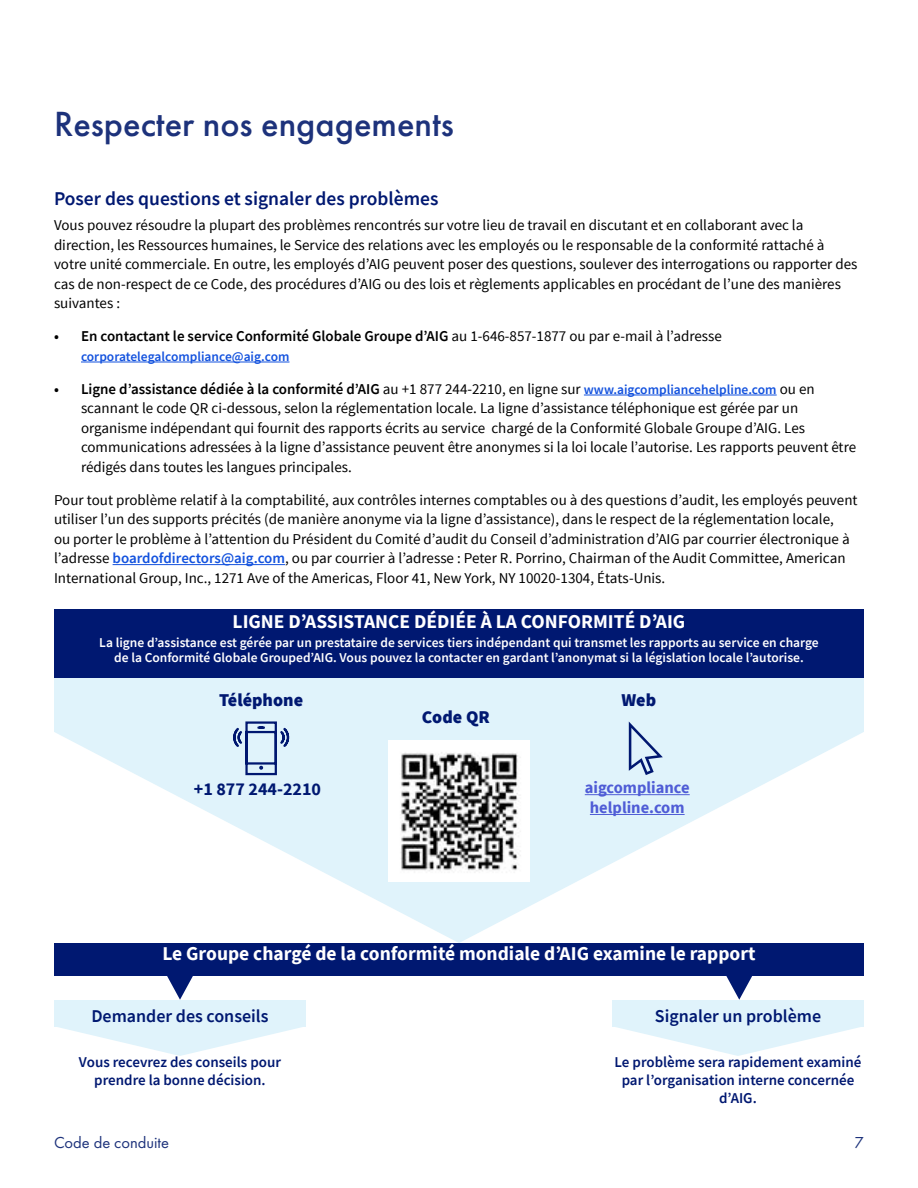
<style>
.page{position:relative;width:918px;height:1188px;background:#fff}
.page>*{position:absolute;margin:0;border:0;box-sizing:border-box;transform-origin:0 0}
.t1{font:500 36.3px "Futura PT";color:#1d327b}
.Compliance_box_subhe{font:700 19.5px "Source Sans Pro";color:#fff}
.Compliance_box_headl{font:700 19.5px "Source Sans Pro";color:#fff}
.H2_Body_Copy_Titles{font:600 19.5px "Source Sans Pro";color:#001871}
.Compliance_box_label{font:600 18px "Source Sans Pro";color:#001871}
.Compliance_box_label-2{font:900 18px "Source Sans Pro";color:#001871}
.Compliance_box_label-3{font:700 18px "Source Sans Pro";color:#001871}
.Compliance_box_label-4{font:700 16.5px/19.8px "Source Sans Pro";color:#4f5cd6;text-align:center}
.t2{font:16.5px "Futura PT";color:#1d327b}
.Sub_Bulllets_10_13{font:15px/19.5px "Source Sans Pro";color:#000}
.t3{font:600 15px/18px "Source Sans Pro";color:#001871;text-align:center}
.t4{font:600 15px "Source Sans Pro";color:#000}
.compliance_box_text{font:600 13.5px/15px "Source Sans Pro";color:#fff;text-align:center}
.t5{font:600 13.5px "Source Sans Pro";color:#1352de}
.s1{font-weight:400}
.s2{font-weight:600}
.s3{font-weight:600;font-size:13.5px;color:#1352de}
.s4{font-weight:600;color:#1352de}
</style>
<div class="page">
<hr style="left:81px;top:362px;width:208px;height:1px;background:#1352de">
<hr style="left:584px;top:395px;width:193px;height:1px;background:#1352de">
<hr style="left:113px;top:564px;width:172px;height:1px;background:#1352de">
<svg style="left:54px;top:1026px;width:252px;height:30px"></svg>
<div style="left:54px;top:652px;width:810px;height:80px;background:#e0f3fb"></div>
<div style="left:54px;top:610px;width:810px;height:68px;background:#001871"></div>
<svg style="left:55px;top:732px;width:808px;height:211px"></svg>
<svg style="left:233px;top:721px;width:56px;height:55px;background:#aabed9"></svg>
<svg style="left:629px;top:722px;width:34px;height:53px"></svg>
<hr style="left:585px;top:794px;width:105px;height:1px;background:#4f5cd6">
<hr style="left:590px;top:814px;width:95px;height:1px;background:#4f5cd6">
<div style="left:54px;top:943px;width:810px;height:32px;background:#001871"></div>
<svg style="left:149px;top:975px;width:62px;height:25px"></svg>
<svg style="left:708px;top:975px;width:62px;height:25px"></svg>
<div style="left:54px;top:1000px;width:252px;height:26px;background:#e0f3fb"></div>
<img style="left:389px;top:741px;width:140px;height:141px">
<svg style="left:612px;top:1026px;width:252px;height:30px"></svg>
<div style="left:612px;top:1000px;width:252px;height:26px;background:#e0f3fb"></div>
<h1 class="t1" style="left:54px;top:102px;width:402px">Respecter nos engagements</h1>
<h2 class="H2_Body_Copy_Titles" style="left:54px;top:186px;width:386px">Poser des questions et signaler des problèmes</h2>
<p class="Sub_Bulllets_10_13" style="left:54px;top:216px;width:805px">Vous pouvez résoudre la plupart des problèmes rencontrés sur votre lieu de travail en discutant et en collaborant avec la direction, les Ressources humaines, le Service des relations avec les employés ou le responsable de la conformité rattaché à votre unité commerciale. En outre, les employés d’AIG peuvent poser des questions, soulever des interrogations ou rapporter des cas de non-respect de ce Code, des procédures d’AIG ou des lois et règlements applicables en procédant de l’une des manières suivantes :</p>
<p class="t4" style="left:54px;top:327px;width:669px">• En contactant le service Conformité Globale Groupe d’AIG <span class="s1">au 1-646-857-1877 ou par e-mail à l’adresse</span></p>
<p class="t5" style="left:81px;top:348px;width:210px">corporatelegalcompliance@aig.com</p>
<p class="Sub_Bulllets_10_13" style="left:81px;top:380px;width:777px;text-indent:-27px"><span class="s2">• Ligne d’assistance dédiée à la conformité d’AIG</span> au +1 877 244-2210, en ligne sur <span class="s3">www.aigcompliancehelpline.com</span> ou en scannant le code QR ci-dessous, selon la réglementation locale. La ligne d’assistance téléphonique est gérée par un organisme indépendant qui fournit des rapports écrits au service chargé de la Conformité Globale Groupe d’AIG. Les communications adressées à la ligne d’assistance peuvent être anonymes si la loi locale l’autorise. Les rapports peuvent être rédigés dans toutes les langues principales.</p>
<p class="Sub_Bulllets_10_13" style="left:54px;top:491px;width:805px">Pour tout problème relatif à la comptabilité, aux contrôles internes comptables ou à des questions d’audit, les employés peuvent utiliser l’un des supports précités (de manière anonyme via la ligne d’assistance), dans le respect de la réglementation locale,<br>ou porter le problème à l’attention du Président du Comité d’audit du Conseil d’administration d’AIG par courrier électronique à l’adresse <span class="s4">boardofdirectors@aig.com</span>, ou par courrier à l’adresse : Peter R. Porrino, Chairman of the Audit Committee, American International Group, Inc., 1271 Ave of the Americas, Floor 41, New York, NY 10020-1304, États-Unis.</p>
<h2 class="Compliance_box_headl" style="left:233px;top:608px;width:454px">LIGNE D’ASSISTANCE DÉDIÉE À LA CONFORMITÉ D’AIG</h2>
<p class="compliance_box_text" style="left:99px;top:635px;width:721px">La ligne d’assistance est gérée par un prestataire de services tiers indépendant qui transmet les rapports au service en charge de la Conformité Globale Grouped’AIG. Vous pouvez la contacter en gardant l’anonymat si la législation locale l’autorise.</p>
<p class="Compliance_box_label-2" style="left:219px;top:688px;width:85px">Téléphone</p>
<p class="Compliance_box_label-2" style="left:621px;top:688px;width:36px">Web</p>
<p class="Compliance_box_label-2" style="left:422px;top:705px;width:70px">Code QR</p>
<p class="Compliance_box_label-3" style="left:194px;top:776px;width:129px">+1 877 244-2210</p>
<p class="Compliance_box_label-4" style="left:585px;top:778px;width:106px">aigcompliance helpline.com</p>
<h3 class="Compliance_box_subhe" style="left:162px;top:940px;width:595px">Le Groupe chargé de la conformité mondiale d’AIG examine le rapport</h3>
<p class="Compliance_box_label" style="left:91px;top:1004px;width:179px">Demander des conseils</p>
<p class="Compliance_box_label" style="left:655px;top:1004px;width:168px">Signaler un problème</p>
<p class="t3" style="left:79px;top:1053px;width:204px">Vous recevrez des conseils pour prendre la bonne décision.</p>
<p class="t3" style="left:615px;top:1053px;width:248px">Le problème sera rapidement examiné par l’organisation interne concernée d’AIG.</p>
<p class="t2" style="left:54px;top:1133px;width:117px">Code de conduite</p>
<p class="t2" style="left:855px;top:1133px;width:11px">7</p>
</div>
